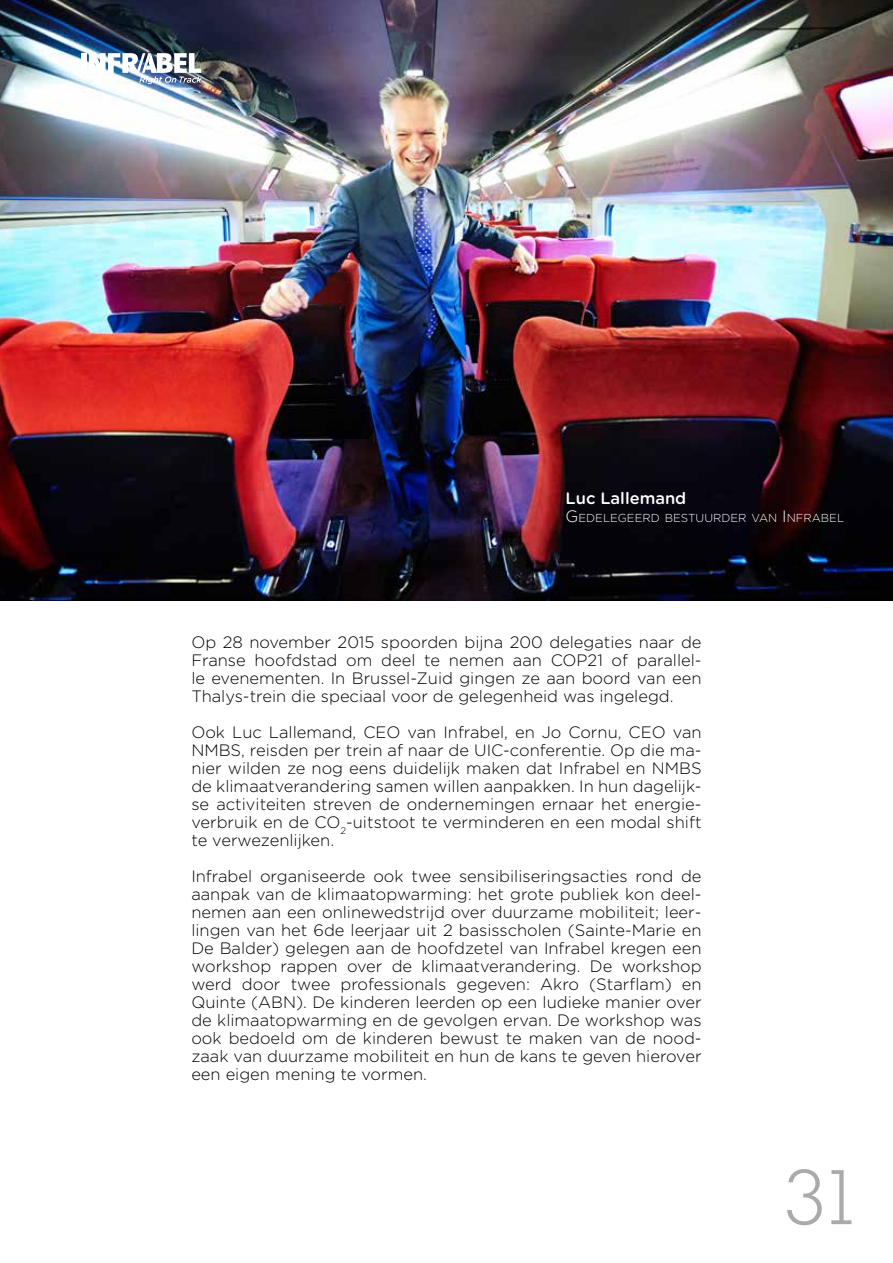
<style>
.page{position:relative;width:893px;height:1263px;background:#fff}
.page>*{position:absolute;margin:0;border:0;box-sizing:border-box;transform-origin:0 0}
.t1{font:300 75px "Montreal";color:#9d9b9c}
.t2{font:300 16.5px/18px "Gotham Rounded";color:#000;text-align:justify}
.t3{font:500 16.5px "Gotham Rounded";color:#fff}
.t4{font:300 11.55px "Gotham Rounded";color:#fff}
.s1{font-size:16.5px}
</style>
<div class="page">
<img style="left:0;top:0;width:893px;height:600px">
<div style="left:81px;top:53px;width:5px;height:20px;background:#fff"></div>
<img style="left:89px;top:53px;width:113px;height:31px">
<p class="t3" style="left:566px;top:486px;width:122px">Luc Lallemand</p>
<p class="t4" style="left:566px;top:510px;width:280px"><span class="s1">G</span>EDELEGEERD BESTUURDER VAN <span class="s1">I</span>NFRABEL</p>
<p class="t2" style="left:191px;top:632px;width:512px">Op 28 november 2015 spoorden bijna 200 delegaties naar de Franse hoofdstad om deel te nemen aan COP21 of parallel&shy;le evenementen. In Brussel-Zuid gingen ze aan boord van een Thalys-trein die speciaal voor de gelegenheid was ingelegd.</p>
<p class="t2" style="left:191px;top:722px;width:512px">Ook Luc Lallemand, CEO van Infrabel, en Jo Cornu, CEO van NMBS, reisden per trein af naar de UIC-conferentie. Op die ma&shy;nier wilden ze nog eens duidelijk maken dat Infrabel en NMBS de klimaatverandering samen willen aanpakken. In hun dagelijk&shy;se activiteiten streven de ondernemingen ernaar het energie&shy;verbruik en de CO<sub>2</sub>-uitstoot te verminderen en een modal shift te verwezenlijken.</p>
<p class="t2" style="left:191px;top:866px;width:512px">Infrabel organiseerde ook twee sensibiliseringsacties rond de aanpak van de klimaatopwarming: het grote publiek kon deel&shy;nemen aan een onlinewedstrijd over duurzame mobiliteit; leer&shy;lingen van het 6de leerjaar uit 2 basisscholen (Sainte-Marie en De Balder) gelegen aan de hoofdzetel van Infrabel kregen een workshop rappen over de klimaatverandering. De workshop werd door twee professionals gegeven: Akro (Starflam) en Quinte (ABN). De kinderen leerden op een ludieke manier over de klimaatopwarming en de gevolgen ervan. De workshop was ook bedoeld om de kinderen bewust te maken van de nood&shy;zaak van duurzame mobiliteit en hun de kans te geven hierover een eigen mening te vormen.</p>
<h1 class="t1" style="left:783px;top:1154px;width:82px">31</h1>
</div>
